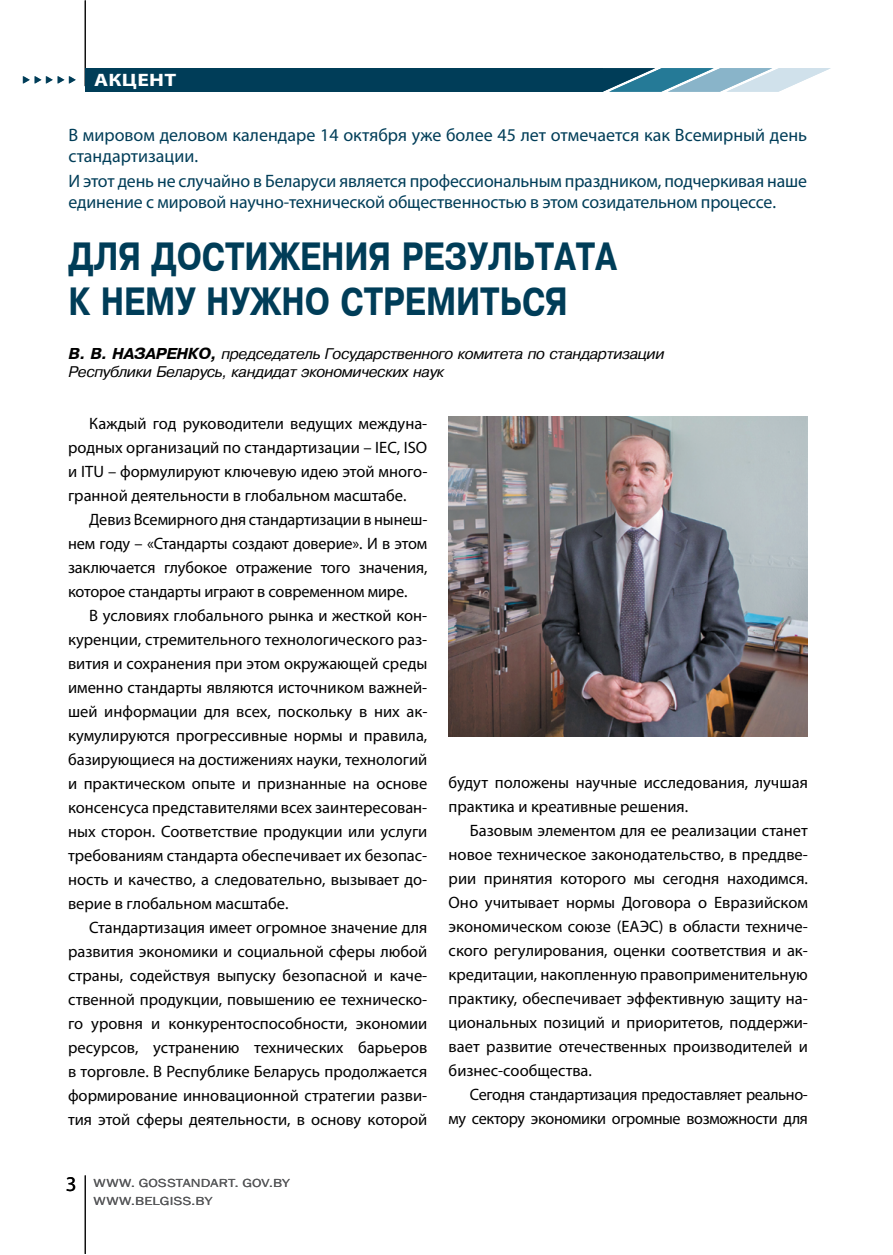
<style>
.page{position:relative;width:893px;height:1255px;background:#fff}
.page>*{position:absolute;margin:0;border:0;box-sizing:border-box;transform-origin:0 0}
.t1{font:700 37.5px/45px "Pragmatica";color:#003d58;scale:.8 1}
.t2{font:21px "Myriad Pro";color:#000}
.t3{font:18px/21px "Myriad Pro";letter-spacing:-.01em;color:#003d58}
.t4{font:700 18px "Myriad Pro";letter-spacing:.015em;color:#fff;scale:1.2 1}
.t5{font:16.5px/24px "Myriad Pro";letter-spacing:-.005em;color:#000;text-align:justify}
.t6{font:italic 15px/18px "Pragmatica";letter-spacing:-.02em;color:#000}
.t7{font:12px/18px "Franklin Gothic";letter-spacing:.01em;color:#58595b;scale:1.25 1}
.t8{font:9px "Wingdings 3";color:#003d58}
.s1{font-weight:700}
</style>
<div class="page">
<hr style="left:85px;top:0;width:1px;height:86px;background:#000">
<svg style="left:603px;top:68px;width:228px;height:24px"></svg>
<div style="left:85px;top:68px;width:518px;height:24px;background:#003d58"></div>
<hr style="left:85px;top:1175px;width:1px;height:78px;background:#000">
<img style="left:449px;top:416px;width:358px;height:320px">
<p class="t8" style="left:23px;top:75px;width:55px">◆ ◆ ◆ ◆ ◆</p>
<p class="t4" style="left:94px;top:68px;width:85px">СОБЫТИЯ</p>
<p class="t4" style="left:94px;top:68px;width:70px">АКЦЕНТ</p>
<p class="t3" style="left:68px;top:124px;width:740px">В мировом деловом календаре 14 октября уже более 45 лет отмечается как Всемирный день стандартизации.</p>
<p class="t3" style="left:68px;top:170px;width:740px">И этот день не случайно в Беларуси является профессиональным праздником, подчеркивая наше единение с мировой научно-технической общественностью в этом созидательном процессе.</p>
<h1 class="t1" style="left:68px;top:234px;width:687px">ДЛЯ ДОСТИЖЕНИЯ РЕЗУЛЬТАТА<br>К НЕМУ НУЖНО СТРЕМИТЬСЯ</h1>
<p class="t6" style="left:68px;top:345px;width:597px"><span class="s1">В. В. НАЗАРЕНКО,</span> председатель Государственного комитета по стандартизации<br>Республики Беларусь, кандидат экономических наук</p>
<p class="t5" style="left:68px;top:411px;width:361px;text-indent:21px">Каждый год руководители ведущих междуна&shy;родных организаций по стандартизации – IEC, ISО и ITU – формулируют ключевую идею этой много&shy;гранной деятельности в глобальном масштабе.</p>
<p class="t5" style="left:68px;top:507px;width:361px;text-indent:21px">Девиз Всемирного дня стандартизации в нынеш&shy;нем году – «Стандарты создают доверие». И в этом заключается глубокое отражение того значения, которое стандарты играют в современном мире.</p>
<p class="t5" style="left:68px;top:603px;width:361px;text-indent:21px">В условиях глобального рынка и жесткой кон&shy;куренции, стремительного технологического раз&shy;вития и сохранения при этом окружающей среды именно стандарты являются источником важней&shy;шей информации для всех, поскольку в них ак&shy;кумулируются прогрессивные нормы и правила, базирующиеся на достижениях науки, технологий и практическом опыте и признанные на основе консенсуса представителями всех заинтересован&shy;ных сторон. Соответствие продукции или услуги требованиям стандарта обеспечивает их безопас&shy;ность и качество, а следовательно, вызывает до&shy;верие в глобальном масштабе.</p>
<p class="t5" style="left:68px;top:915px;width:361px;text-indent:21px">Стандартизация имеет огромное значение для развития экономики и социальной сферы любой страны, содействуя выпуску безопасной и каче&shy;ственной продукции, повышению ее техническо&shy;го уровня и конкурентоспособности, экономии ресурсов, устранению технических барьеров в торговле. В Республике Беларусь продолжается формирование инновационной стратегии разви&shy;тия этой сферы деятельности, в основу которой</p>
<p class="t2" style="left:66px;top:1171px;width:12px">3</p>
<p class="t7" style="left:94px;top:1173px;width:159px">WWW. GOSSTANDART. GOV.BY<br>WWW.BELGISS.BY</p>
<p class="t5" style="left:449px;top:770px;width:361px">будут положены научные исследования, лучшая практика и креативные решения.</p>
<p class="t5" style="left:449px;top:818px;width:361px;text-indent:21px">Базовым элементом для ее реализации станет новое техническое законодательство, в преддве&shy;рии принятия которого мы сегодня находимся.<br>Оно учитывает нормы Договора о Евразийском экономическом союзе (ЕАЭС) в области техниче&shy;ского регулирования, оценки соответствия и ак&shy;кредитации, накопленную правоприменительную практику, обеспечивает эффективную защиту на&shy;циональных позиций и приоритетов, поддержи&shy;вает развитие отечественных производителей и бизнес-сообщества.</p>
<p class="t5" style="left:449px;top:1082px;width:361px;text-align:right">Сегодня стандартизация предоставляет реально&shy;му сектору экономики огромные возможности для</p>
</div>
